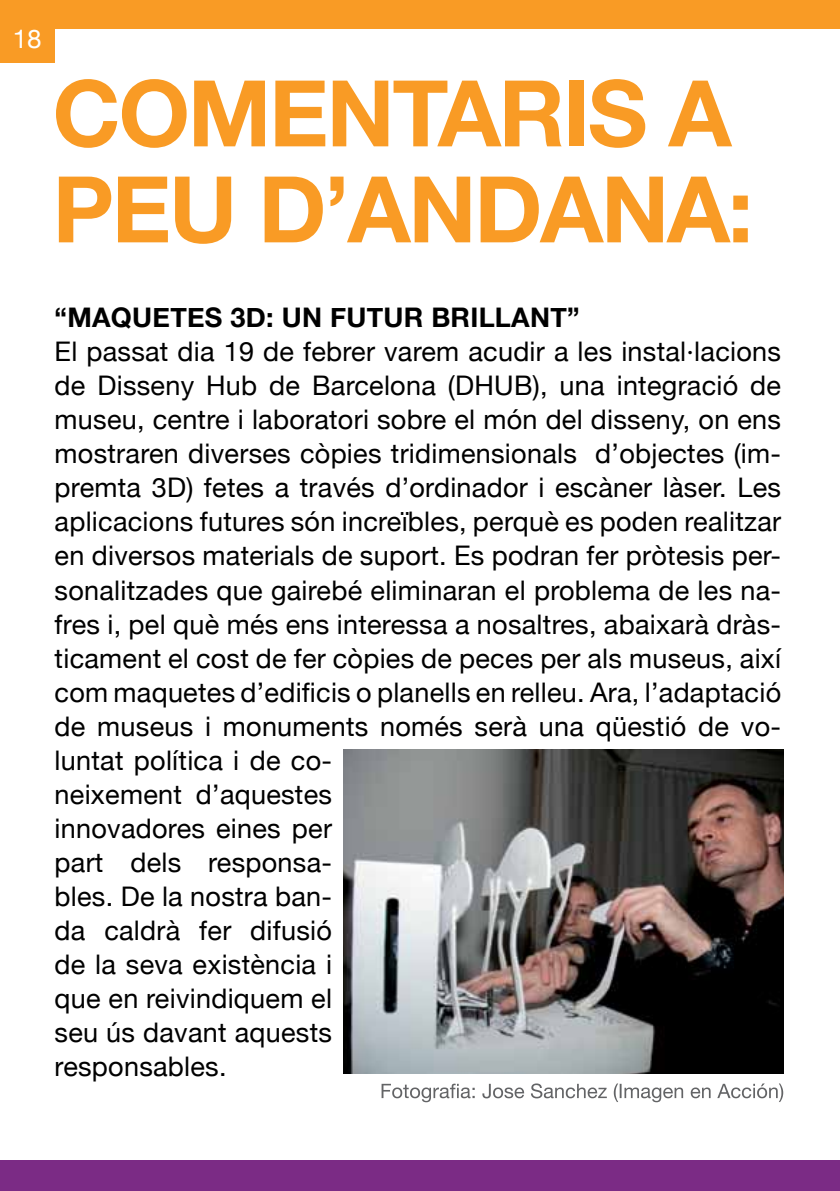
<style>
.page{position:relative;width:840px;height:1191px;background:#fff}
.page>*{position:absolute;margin:0;border:0;box-sizing:border-box;transform-origin:0 0}
.t1{font:700 92px/96px "Helvetica Neue";letter-spacing:-.025em;color:#f99b25}
.t2{font:27px/34px "Helvetica Neue";letter-spacing:.01em;color:#000}
.t3{font:700 27px "Helvetica Neue";letter-spacing:.01em;color:#000}
.t4{font:26px "Helvetica Neue";color:#fff}
</style>
<div class="page">
<div style="left:0;top:0;width:839px;height:29px;background:#f99b25"></div>
<div style="left:0;top:1161px;width:839px;height:30px;background:#7b2b85"></div>
<div style="left:0;top:9px;width:55px;height:53px;background:#f99b25"></div>
<img style="left:343px;top:749px;width:439px;height:324px">
<svg style="left:381px;top:1083px;width:401px;height:19px"></svg>
<p class="t4" style="left:13px;top:23px;width:30px">18</p>
<h1 class="t1" style="left:52px;top:63px;width:702px">COMENTARIS A<br>PEU D’ANDANA:</h1>
<p class="t3" style="left:55px;top:301px;width:526px">“MAQUETES 3D: UN FUTUR BRILLANT”</p>
<p class="t2" style="left:55px;top:334px;width:727px">El passat dia 19 de febrer varem acudir a les instal·lacions de Disseny Hub de Barcelona (DHUB), una integració de museu, centre i laboratori sobre el món del disseny, on ens mostraren diverses còpies tridimensionals d’objectes (im&shy;premta 3D) fetes a través d’ordinador i escàner làser. Les aplicacions futures són increïbles, perquè es poden realitzar en diversos materials de suport. Es podran fer pròtesis per&shy;sonalitzades que gairebé eliminaran el problema de les na&shy;fres i, pel què més ens interessa a nosaltres, abaixarà dràs&shy;ticament el cost de fer còpies de peces per als museus, així com maquetes d’edificis o planells en relleu. Ara, l’adaptació de museus i monuments només serà una qüestió de vo&shy;luntat política i de co-<br>neixement d’aquestes<br>innovadores eines per<br>part dels responsa-<br>bles. De la nostra ban-<br>da caldrà fer difusió<br>de la seva existència i<br>que en reivindiquem el<br>seu ús davant aquests<br>responsables.</p>
</div>
